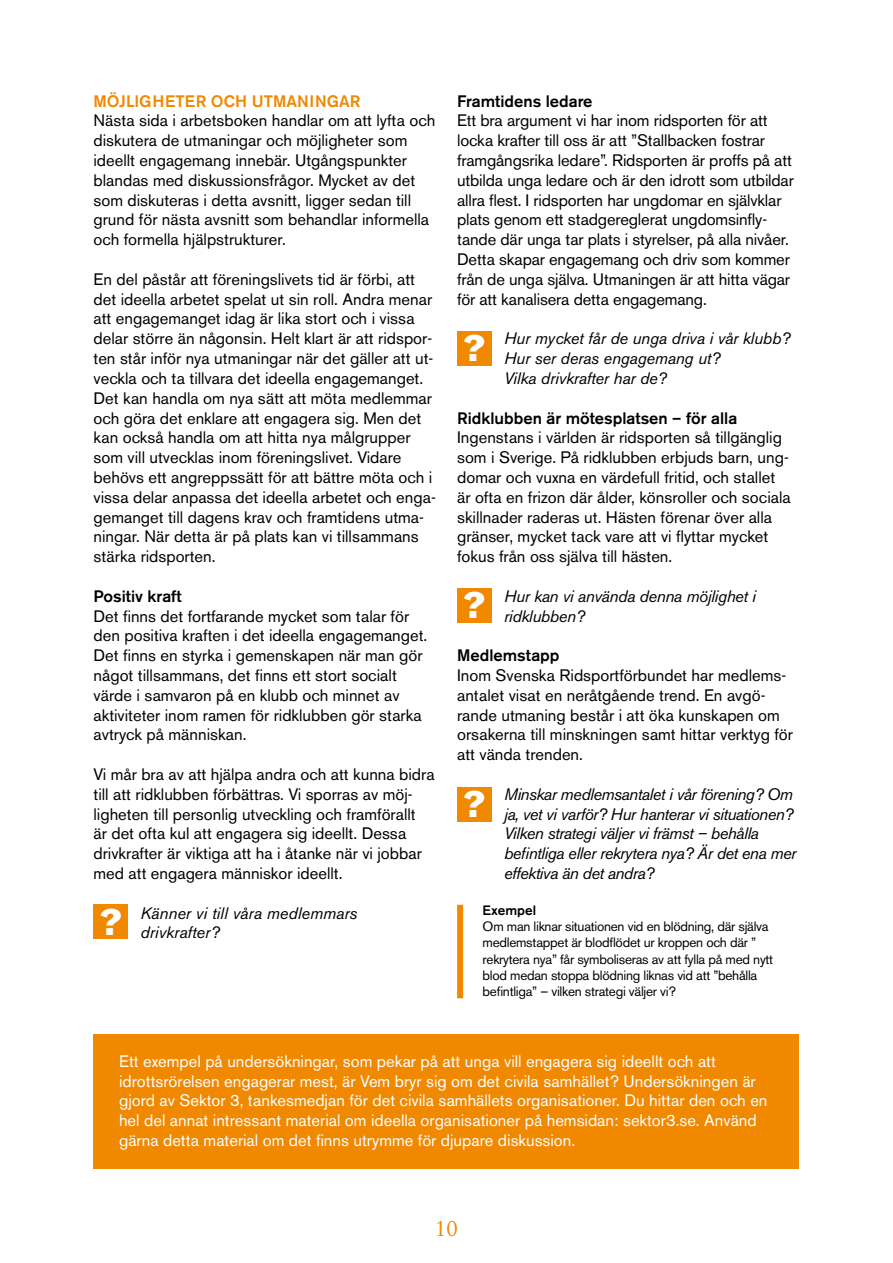
<style>
.page{position:relative;width:893px;height:1263px;background:#fff}
.page>*{position:absolute;margin:0;border:0;box-sizing:border-box;transform-origin:0 0}
.t1{font:36.75px "Akzidenz Grotesk BE Super";color:#fff}
.t2{font:21px "Nordling BQ";color:#f08800}
.t3{font:16.5px/19.8px "Akzidenz Grotesk BE";color:#000}
.t4{font:16.5px/19.8px "Akzidenz Grotesk BE";color:#fff}
.t5{font:italic 16.5px/19.8px "Akzidenz Grotesk BE";letter-spacing:-.03em;color:#000}
.t6{font:italic 16.5px/19.8px "Akzidenz Grotesk BE";letter-spacing:-.01em;color:#000}
.t7{font:500 16.5px "Akzidenz Grotesk BE";color:#000}
.t8{font:italic 16.5px/19.8px "Akzidenz Grotesk BE";color:#000}
.t9{font:500 16.5px "Akzidenz Grotesk BE";color:#f08800}
.t10{font:13.5px/16.2px "Akzidenz Grotesk BE";letter-spacing:-.02em;color:#000}
.t11{font:500 13.5px "Akzidenz Grotesk BE";color:#000}
</style>
<div class="page">
<div style="left:94px;top:1034px;width:705px;height:135px;background:#f08800"></div>
<div style="left:94px;top:905px;width:34px;height:34px;background:#f08800"></div>
<div style="left:457px;top:331px;width:34px;height:34px;background:#f08800"></div>
<div style="left:457px;top:588px;width:34px;height:34px;background:#f08800"></div>
<div style="left:457px;top:787px;width:34px;height:35px;background:#f08800"></div>
<div style="left:457px;top:905px;width:6px;height:93px;background:#f08800"></div>
<p class="t9" style="left:94px;top:91px;width:268px">Möjligh eter och utmaningar</p>
<p class="t3" style="left:94px;top:111px;width:343px">Nästa sida i arbetsboken handlar om att lyfta och diskutera de utmaningar och möjligheter som ideellt engagemang innebär. Utgångspunkter blandas med diskussionsfrågor. Mycket av det som diskuteras i detta avsnitt, ligger sedan till grund för nästa avsnitt som behandlar informella och formella hjälpstrukturer.</p>
<p class="t3" style="left:94px;top:269px;width:344px">En del påstår att föreningslivets tid är förbi, att det ideella arbetet spelat ut sin roll. Andra menar att engagemanget idag är lika stort och i vissa delar större än någonsin. Helt klart är att ridspor&shy;ten står inför nya utmaningar när det gäller att ut&shy;veckla och ta tillvara det ideella engagemanget.<br>Det kan handla om nya sätt att möta medlemmar och göra det enklare att engagera sig. Men det kan också handla om att hitta nya målgrupper som vill utvecklas inom föreningslivet. Vidare behövs ett angreppssätt för att bättre möta och i vissa delar anpassa det ideella arbetet och enga&shy;gemanget till dagens krav och framtidens utma&shy;ningar. När detta är på plats kan vi tillsammans stärka ridsporten.</p>
<p class="t7" style="left:94px;top:586px;width:90px">Positiv kraft</p>
<p class="t3" style="left:94px;top:606px;width:335px">Det finns det fortfarande mycket som talar för den positiva kraften i det ideella engagemanget.<br>Det finns en styrka i gemenskapen när man gör något tillsammans, det finns ett stort socialt värde i samvaron på en klubb och minnet av aktiviteter inom ramen för ridklubben gör starka avtryck på människan.</p>
<p class="t3" style="left:94px;top:764px;width:343px">Vi mår bra av att hjälpa andra och att kunna bidra till att ridklubben förbättras. Vi sporras av möj&shy;ligheten till personlig utveckling och framförallt<br>är det ofta kul att engagera sig ideellt. Dessa drivkrafter är viktiga att ha i åtanke när vi jobbar med att engagera människor ideellt.</p>
<p class="t8" style="left:141px;top:903px;width:218px">Känner vi till våra medlemmars drivkrafter?</p>
<h1 class="t1" style="left:99px;top:900px;width:24px">?</h1>
<p class="t7" style="left:457px;top:91px;width:137px">Framtidens ledare</p>
<p class="t3" style="left:457px;top:111px;width:338px">Ett bra argument vi har inom ridsporten för att locka krafter till oss är att ”Stallbacken fostrar framgångsrika ledare”. Ridsporten är proffs på att utbilda unga ledare och är den idrott som utbildar allra flest. I ridsporten har ungdomar en självklar plats genom ett stadgereglerat ungdomsinfly&shy;tande där unga tar plats i styrelser, på alla nivåer.<br>Detta skapar engagemang och driv som kommer från de unga själva. Utmaningen är att hitta vägar för att kanalisera detta engagemang.</p>
<p class="t6" style="left:504px;top:329px;width:288px">Hur mycket får de unga driva i vår klubb?<br>Hur ser deras engagemang ut?<br>Vilka drivkrafter har de?</p>
<p class="t7" style="left:457px;top:408px;width:282px">Ridklubben är mötesplatsen – för alla</p>
<p class="t3" style="left:457px;top:428px;width:335px">Ingenstans i världen är ridsporten så tillgänglig som i Sverige. På ridklubben erbjuds barn, ung&shy;domar och vuxna en värdefull fritid, och stallet är ofta en frizon där ålder, könsroller och sociala skillnader raderas ut. Hästen förenar över alla gränser, mycket tack vare att vi flyttar mycket fokus från oss själva till hästen.</p>
<p class="t5" style="left:504px;top:586px;width:253px">Hur kan vi använda denna möjlighet i ridklubben?</p>
<p class="t7" style="left:457px;top:645px;width:104px">Medlemstapp</p>
<p class="t3" style="left:457px;top:665px;width:337px">Inom Svenska Ridsportförbundet har medlems&shy;antalet visat en neråtgående trend. En avgö&shy;rande utmaning består i att öka kunskapen om orsakerna till minskningen samt hittar verktyg för att vända trenden.</p>
<p class="t5" style="left:504px;top:784px;width:294px">Minskar medlemsantalet i vår förening? Om ja, vet vi varför? Hur hanterar vi situationen?<br>Vilken strategi väljer vi främst – behålla befintliga eller rekrytera nya? Är det ena mer effektiva än det andra?</p>
<p class="t11" style="left:483px;top:902px;width:55px">Exempel</p>
<p class="t10" style="left:483px;top:918px;width:292px">Om man liknar situationen vid en blödning, där själva medlemstappet är blodflödet ur kroppen och där ” rekrytera nya” får symboliseras av att fylla på med nytt blod medan stoppa blödning liknas vid att ”behålla befintliga” – vilken strategi väljer vi?</p>
<h1 class="t1" style="left:463px;top:327px;width:24px">?</h1>
<h1 class="t1" style="left:463px;top:583px;width:24px">?</h1>
<h1 class="t1" style="left:463px;top:783px;width:24px">?</h1>
<p class="t4" style="left:119px;top:1051px;width:650px">Ett exempel på undersökningar, som pekar på att unga vill engagera sig ideellt och att idrottsrörelsen engagerar mest, är Vem bryr sig om det civila samhället? Undersökningen är gjord av Sektor 3, tankesmedjan för det civila samhällets organisationer. Du hittar den och en hel del annat intressant material om ideella organisationer på hemsidan: sektor3.se. Använd gärna detta material om det finns utrymme för djupare diskussion.</p>
<p class="t2" style="left:435px;top:1217px;width:24px">10</p>
</div>
